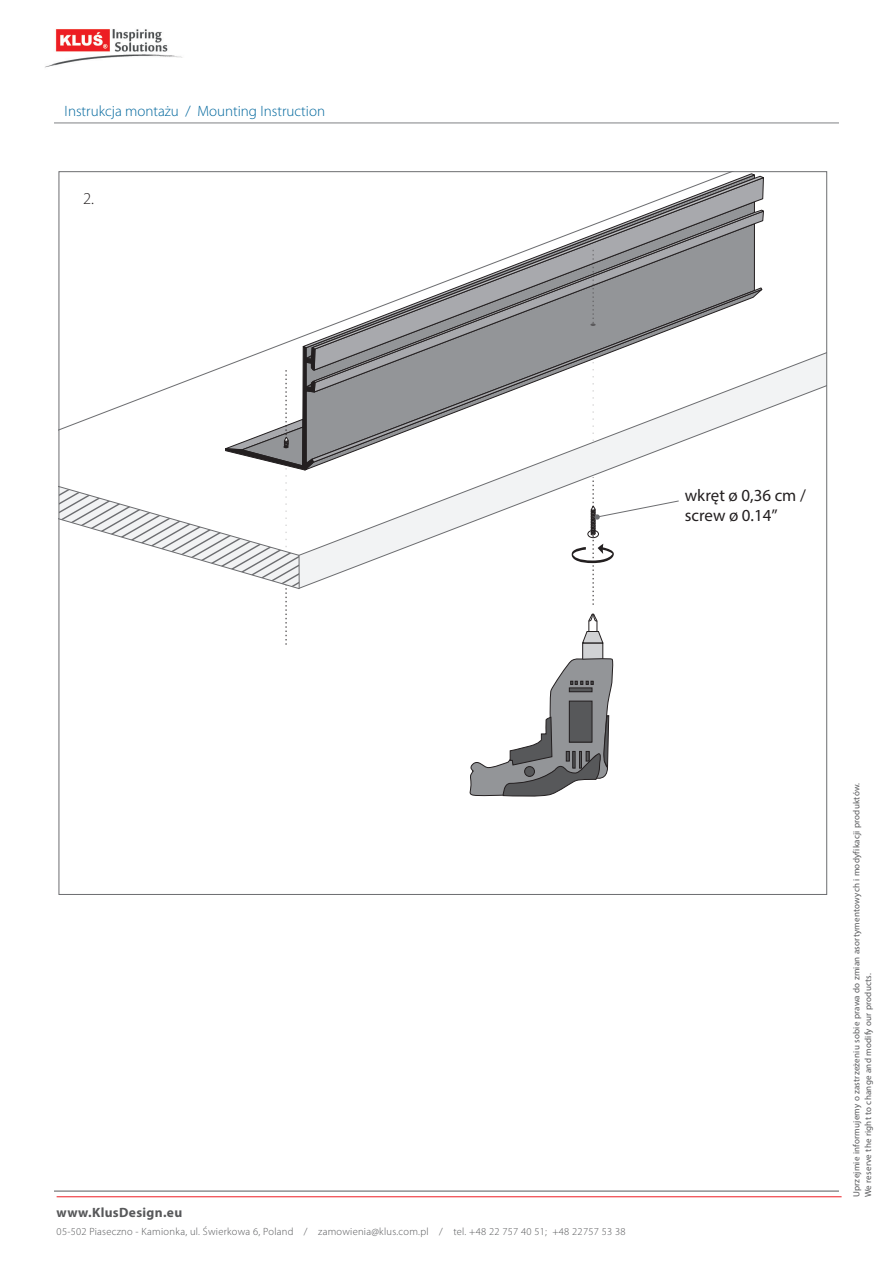
<style>
.page{position:relative;width:893px;height:1263px;background:#fff}
.page>*{position:absolute;margin:0;border:0;box-sizing:border-box;transform-origin:0 0}
.t1{font:16.95px/20.4px "Myriad Pro";color:#231f20}
.t2{font:300 16.65px "Myriad Pro";color:#231f20}
.t3{font:300 15px "Myriad Pro";color:#00679d}
.t4{font:700 13.5px "Myriad Pro";letter-spacing:.025em;color:#57585a}
.t5{font:300 10.5px "Myriad Pro";letter-spacing:.025em;color:#57585a}
.t6{font:9px/11.4px "Myriad Pro";letter-spacing:.025em;color:#57585a}
</style>
<div class="page">
<hr style="left:57px;top:1196px;width:785px;height:1px;background:#ee1d23">
<img style="left:45px;top:29px;width:138px;height:39px">
<hr style="left:54px;top:1191px;width:785px;height:1px;background:#57585a">
<hr style="left:54px;top:123px;width:785px;height:1px;background:#808285">
<svg style="left:316px;top:353px;width:509px;height:230px"></svg>
<svg style="left:572px;top:477px;width:107px;height:128px"></svg>
<svg style="left:316px;top:463px;width:446px;height:8px"></svg>
<svg style="left:316px;top:393px;width:446px;height:70px"></svg>
<svg style="left:316px;top:383px;width:448px;height:10px"></svg>
<svg style="left:316px;top:383px;width:439px;height:5px"></svg>
<svg style="left:316px;top:371px;width:448px;height:12px"></svg>
<svg style="left:316px;top:349px;width:448px;height:22px"></svg>
<svg style="left:311px;top:176px;width:453px;height:173px"></svg>
<svg style="left:590px;top:250px;width:6px;height:198px"></svg>
<svg style="left:61px;top:346px;width:255px;height:299px"></svg>
<div style="left:583px;top:643px;width:20px;height:16px;background:#d1d2d4"></div>
<div style="left:582px;top:643px;width:21px;height:17px;border:1px solid #231f20"></div>
<svg style="left:582px;top:613px;width:22px;height:31px"></svg>
<svg style="left:469px;top:657px;width:145px;height:140px"></svg>
<div style="left:525px;top:766px;width:9px;height:10px;background:#57585a;border-radius:50%"></div>
<div style="left:524px;top:766px;width:11px;height:11px;border:1px solid #231f20;border-radius:50%"></div>
<h3 class="t3" style="left:65px;top:103px;width:262px">Instrukcja montażu / Mounting Instruction</h3>
<h2 class="t2" style="left:83px;top:189px;width:12px">2.</h2>
<h1 class="t1" style="left:685px;top:485px;width:122px">wkręt ø 0,36 cm / screw ø 0.14’’</h1>
<h3 class="t4" style="left:57px;top:1204px;width:127px">www.KlusDesign.eu</h3>
<p class="t5" style="left:57px;top:1226px;width:570px">05-502 Piaseczno - Kamionka, ul. Świerkowa 6, Poland / zamowienia@klus.com.pl / tel. +48 22 757 40 51; +48 22757 53 38</p>
<p class="t6" style="left:851px;top:1197px;width:416px;rotate:-90deg">Uprzejmie informujemy o zastrzeżeniu sobie prawa do zmian asortymentowych i modyfikacji produktów.<br>We reserve the right to change and modify our products.</p>
</div>
